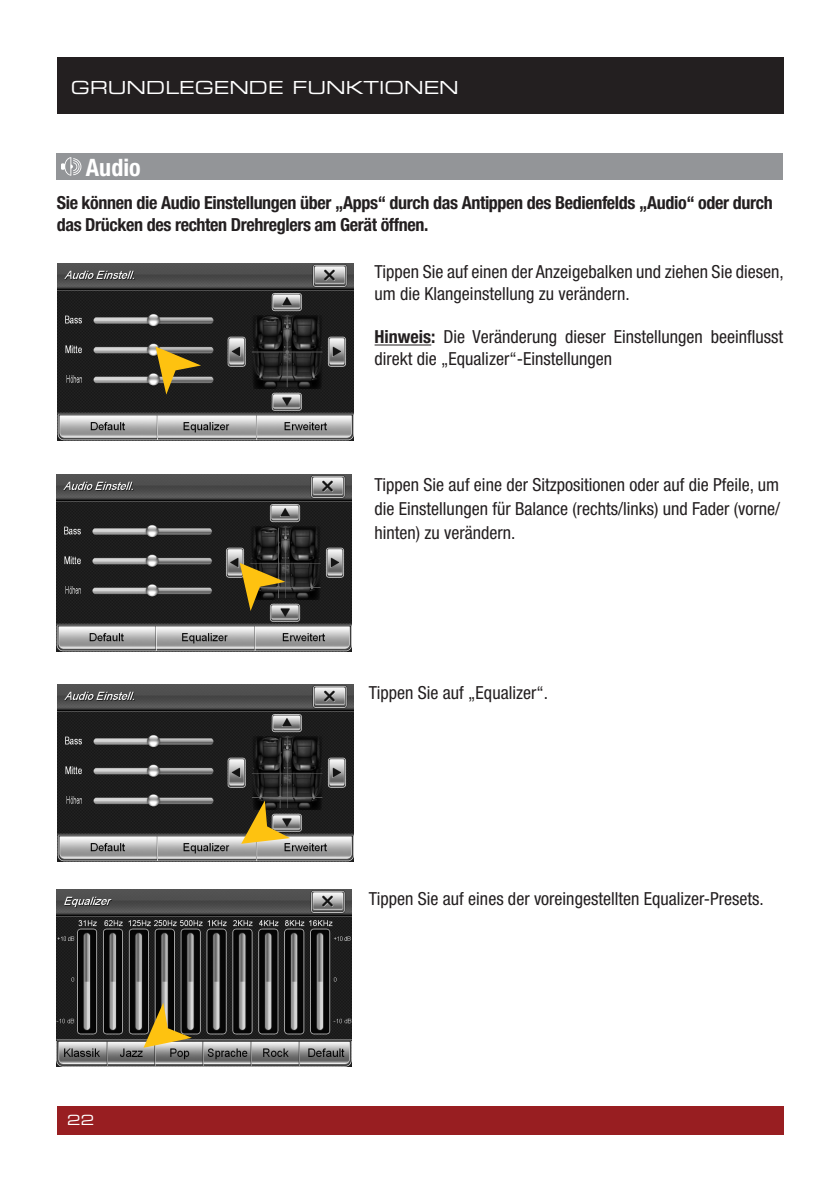
<style>
.page{position:relative;width:840px;height:1191px;background:#fff}
.page>*{position:absolute;margin:0;border:0;box-sizing:border-box;transform-origin:0 0}
.t1{font:700 condensed 24px "Helvetica Neue";color:#fff}
.t2{font:condensed 18px/21.6px "Helvetica Neue";color:#231f20}
.t3{font:700 condensed 18px/21.6px "Helvetica Neue";letter-spacing:-.02em;color:#231f20}
.t4{font:18px "Eurostile Extended Two";color:#fff}
.t5{font:14px "Eurostile Extended Two";color:#fff}
.s1{font-weight:700}
</style>
<div class="page">
<div style="left:57px;top:1106px;width:725px;height:28px;background:#981e21"></div>
<div style="left:57px;top:57px;width:725px;height:56px;background:#231f20"></div>
<div style="left:57px;top:153px;width:725px;height:27px;background:#939598"></div>
<hr style="left:374px;top:344px;width:57px;height:1px;background:#231f20">
<img style="left:58px;top:264px;width:295px;height:177px">
<svg style="left:155px;top:346px;width:46px;height:49px;background:#7e6b33"></svg>
<img style="left:57px;top:474px;width:294px;height:177px">
<svg style="left:240px;top:563px;width:45px;height:48px;background:#756127"></svg>
<svg style="left:61px;top:157px;width:20px;height:19px"></svg>
<img style="left:57px;top:889px;width:294px;height:177px">
<img style="left:58px;top:684px;width:295px;height:177px">
<svg style="left:241px;top:800px;width:49px;height:43px;background:#867236"></svg>
<svg style="left:143px;top:1002px;width:49px;height:45px;background:#847138"></svg>
<p class="t4" style="left:71px;top:75px;width:389px">GRUNDLEGENDE FUNKTIONEN</p>
<h1 class="t1" style="left:86px;top:153px;width:56px">Audio</h1>
<p class="t3" style="left:57px;top:192px;width:717px">Sie können die Audio Einstellungen über „Apps“ durch das Antippen des Bedienfelds „Audio“ oder durch das Drücken des rechten Drehreglers am Gerät öffnen.</p>
<p class="t2" style="left:374px;top:261px;width:410px">Tippen Sie auf einen der Anzeigebalken und ziehen Sie diesen, um die Klangeinstellung zu verändern.</p>
<p class="t2" style="left:374px;top:326px;width:410px"><span class="s1">Hinweis:</span> Die Veränderung dieser Einstellungen beeinflusst direkt die „Equalizer“-Einstellungen</p>
<p class="t2" style="left:374px;top:472px;width:407px;line-height:24px;text-align:justify">Tippen Sie auf eine der Sitzpositionen oder auf die Pfeile, um die Einstellungen für Balance (rechts/links) und Fader (vorne/ hinten) zu verändern.</p>
<p class="t2" style="left:369px;top:681px;width:180px">Tippen Sie auf „Equalizer“.</p>
<p class="t5" style="left:67px;top:1110px;width:28px">22</p>
<p class="t2" style="left:369px;top:888px;width:396px">Tippen Sie auf eines der voreingestellten Equalizer-Presets.</p>
</div>
